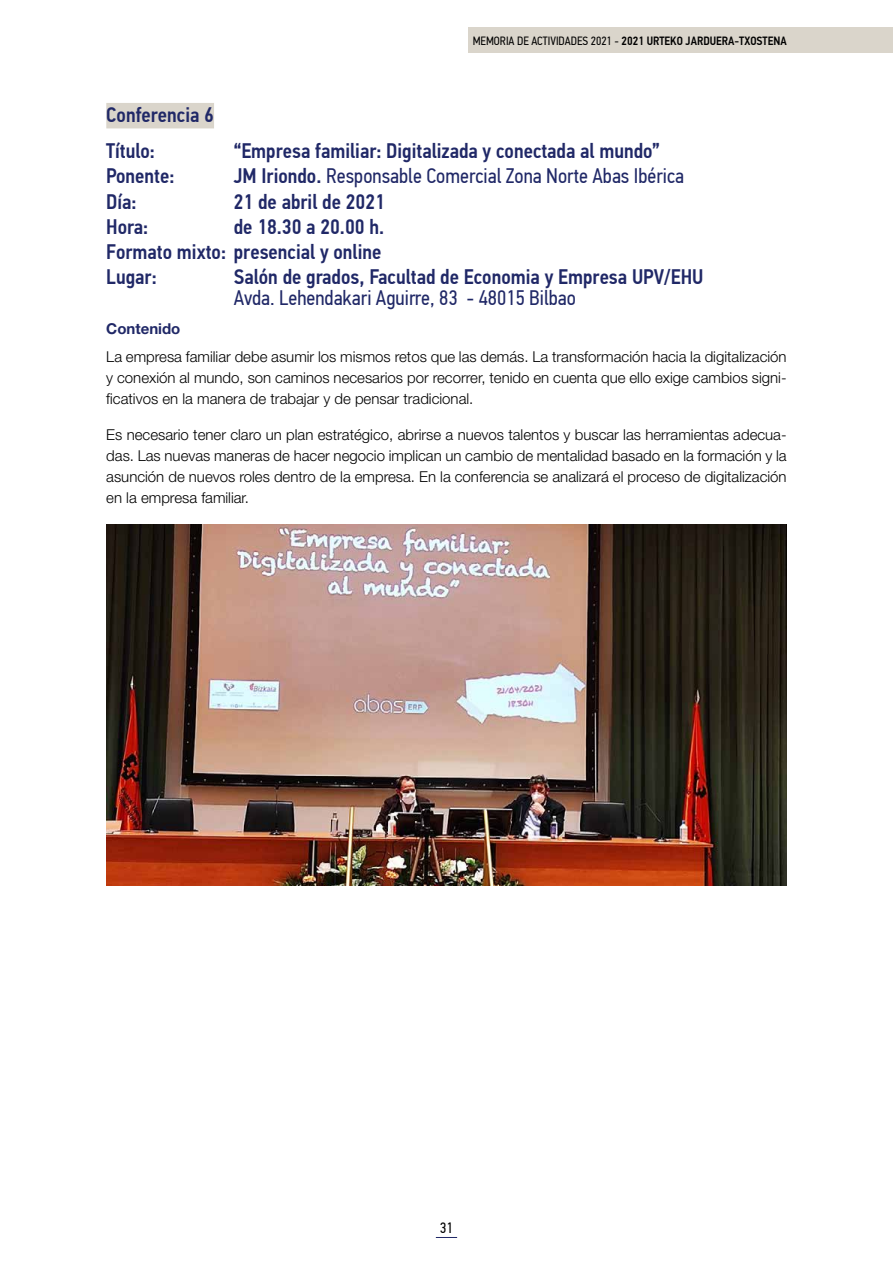
<style>
.page{position:relative;width:893px;height:1263px;background:#fff}
.page>*{position:absolute;margin:0;border:0;box-sizing:border-box;transform-origin:0 0}
.t1{font:500 21px/25.2px "PF Din Text Cond Pro";color:#202867}
.t2{font:21px "PF Din Text Cond Pro";color:#202867}
.t3{font:300 15px/21px "Helvetica Neue LT Pro";color:#000;text-align:justify}
.t4{font:700 15px "Helvetica Neue LT Pro";color:#202867}
.t5{font:15px "PF Din Text Cond Pro";color:#000}
.t6{font:500 12px "PF Din Text Cond Pro";color:#000}
.s1{font-weight:400}
.s2{font-weight:500}
</style>
<div class="page">
<div style="left:468px;top:27px;width:425px;height:26px;background:#dad5cb"></div>
<svg style="left:436px;top:1237px;width:21px;height:1px"></svg>
<div style="left:106px;top:103px;width:108px;height:25px;background:#dad5cb"></div>
<img style="left:106px;top:524px;width:681px;height:362px">
<p class="t6" style="left:473px;top:33px;width:315px"><span class="s1">MEMORIA DE ACTIVIDADES 2021 -</span> 2021 URTEKO JARDUERA-TXOSTENA</p>
<h1 class="t1" style="left:106px;top:97px;width:109px;line-height:36px">Conferencia 6<br>Título:</h1>
<h1 class="t1" style="left:234px;top:138px;width:427px">“Empresa familiar: Digitalizada y conectada al mundo”</h1>
<h1 class="t1" style="left:106px;top:164px;width:70px">Ponente:</h1>
<h1 class="t2" style="left:234px;top:164px;width:452px"><span class="s2">JM Iriondo.</span> Responsable Comercial Zona Norte Abas Ibérica</h1>
<h1 class="t1" style="left:106px;top:189px;width:32px">Día:</h1>
<h1 class="t1" style="left:234px;top:189px;width:153px">21 de abril de 2021</h1>
<h1 class="t1" style="left:106px;top:214px;width:43px">Hora:</h1>
<h1 class="t1" style="left:106px;top:214px;width:279px;text-indent:127px">de 18.30 a 20.00 h.<br>Formato mixto: presencial y online<br>Lugar:</h1>
<h1 class="t1" style="left:234px;top:265px;width:471px">Salón de grados, Facultad de Economia y Empresa UPV/EHU</h1>
<h1 class="t2" style="left:234px;top:286px;width:344px">Avda. Lehendakari Aguirre, 83 - 48015 Bilbao</h1>
<p class="t4" style="left:106px;top:319px;width:76px">Contenido</p>
<p class="t3" style="left:106px;top:346px;width:682px">La empresa familiar debe asumir los mismos retos que las demás. La transformación hacia la digitalización y conexión al mundo, son caminos necesarios por recorrer, tenido en cuenta que ello exige cambios signi&shy;ficativos en la manera de trabajar y de pensar tradicional.</p>
<p class="t3" style="left:106px;top:424px;width:682px">Es necesario tener claro un plan estratégico, abrirse a nuevos talentos y buscar las herramientas adecua&shy;das. Las nuevas maneras de hacer negocio implican un cambio de mentalidad basado en la formación y la asunción de nuevos roles dentro de la empresa. En la conferencia se analizará el proceso de digitalización en la empresa familiar.</p>
<p class="t5" style="left:440px;top:1219px;width:15px">31</p>
</div>
